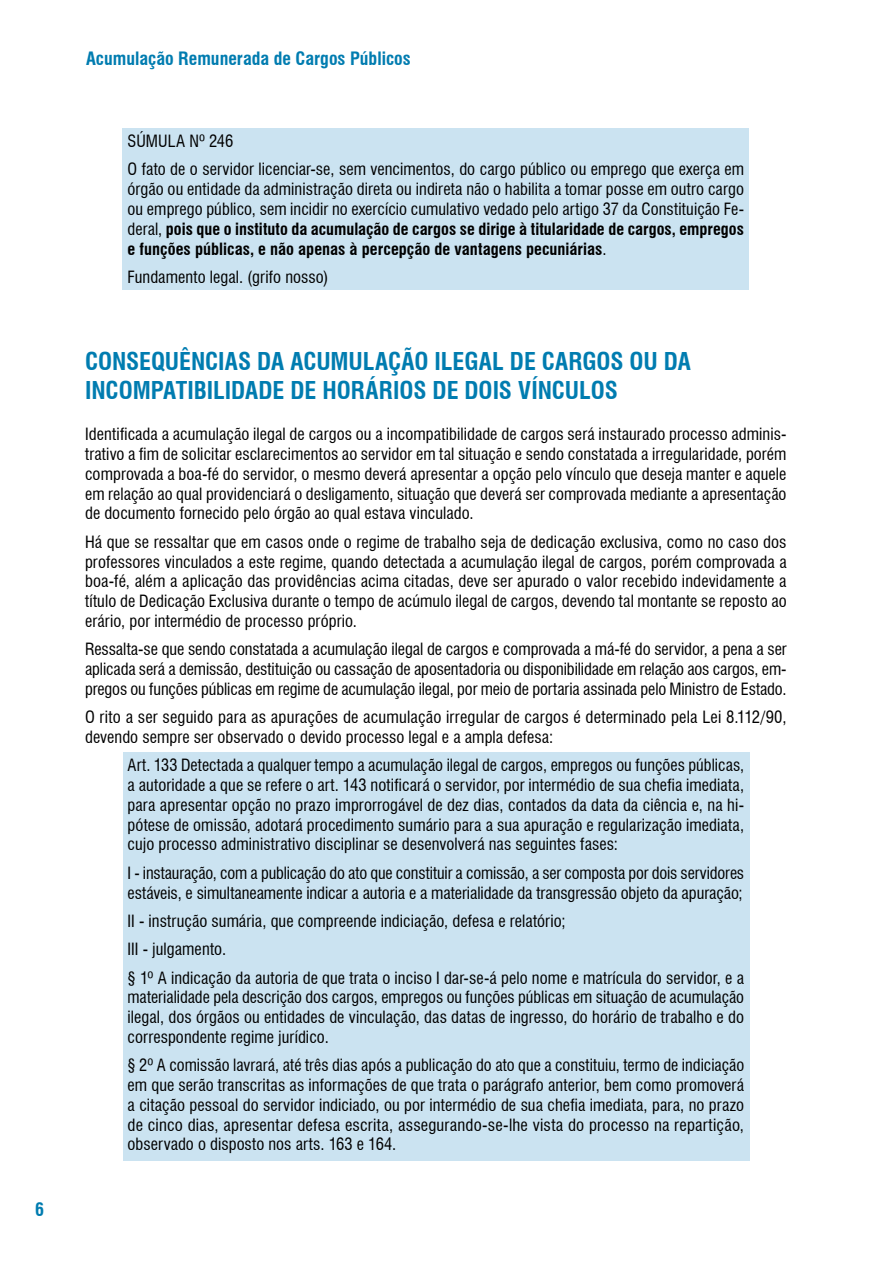
<style>
.page{position:relative;width:893px;height:1263px;background:#fff}
.page>*{position:absolute;margin:0;border:0;box-sizing:border-box;transform-origin:0 0}
.t1{font:700 condensed 24px/28.8px "Swiss 721 BT";letter-spacing:-.005em;color:#007cb0}
.t2{font:700 condensed 18px "Swiss 721 BT";color:#007cb0}
.t3{font:condensed 16.5px/19.8px "Swiss 721 BT";letter-spacing:.005em;color:#000;text-align:justify}
.s1{font-weight:700}
</style>
<div class="page">
<div style="left:122px;top:129px;width:626px;height:161px;background:#cbe3f1"></div>
<div style="left:123px;top:753px;width:626px;height:408px;background:#cbe3f1"></div>
<p class="t2" style="left:35px;top:1199px;width:10px">6</p>
<p class="t2" style="left:86px;top:47px;width:326px">Acumulação Remunerada de Cargos Públicos</p>
<p class="t3" style="left:128px;top:127px;width:618px;line-height:28.3px">SÚMULA Nº 246<br>O fato de o servidor licenciar-se, sem vencimentos, do cargo público ou emprego que exerça em</p>
<p class="t3" style="left:128px;top:179px;width:618px">órgão ou entidade da administração direta ou indireta não o habilita a tomar posse em outro cargo ou emprego público, sem incidir no exercício cumulativo vedado pelo artigo 37 da Constituição Fe&shy;deral, <span class="s1">pois que o instituto da acumulação de cargos se dirige à titularidade de cargos, empregos e funções públicas, e não apenas à percepção de vantagens pecuniárias</span>.</p>
<p class="t3" style="left:128px;top:267px;width:202px">Fundamento legal. (grifo nosso)</p>
<h1 class="t1" style="left:85px;top:347px;width:607px">CONSEQUÊNCIAS DA ACUMULAÇÃO ILEGAL DE CARGOS OU DA<br>INCOMPATIBILIDADE DE HORÁRIOS DE DOIS VÍNCULOS</h1>
<p class="t3" style="left:85px;top:424px;width:703px">Identificada a acumulação ilegal de cargos ou a incompatibilidade de cargos será instaurado processo adminis&shy;trativo a fim de solicitar esclarecimentos ao servidor em tal situação e sendo constatada a irregularidade, porém comprovada a boa-fé do servidor, o mesmo deverá apresentar a opção pelo vínculo que deseja manter e aquele em relação ao qual providenciará o desligamento, situação que deverá ser comprovada mediante a apresentação de documento fornecido pelo órgão ao qual estava vinculado.</p>
<p class="t3" style="left:85px;top:532px;width:703px">Há que se ressaltar que em casos onde o regime de trabalho seja de dedicação exclusiva, como no caso dos professores vinculados a este regime, quando detectada a acumulação ilegal de cargos, porém comprovada a boa-fé, além a aplicação das providências acima citadas, deve ser apurado o valor recebido indevidamente a título de Dedicação Exclusiva durante o tempo de acúmulo ilegal de cargos, devendo tal montante se reposto ao erário, por intermédio de processo próprio.</p>
<p class="t3" style="left:85px;top:639px;width:703px">Ressalta-se que sendo constatada a acumulação ilegal de cargos e comprovada a má-fé do servidor, a pena a ser aplicada será a demissão, destituição ou cassação de aposentadoria ou disponibilidade em relação aos cargos, em&shy;pregos ou funções públicas em regime de acumulação ilegal, por meio de portaria assinada pelo Ministro de Estado.</p>
<p class="t3" style="left:85px;top:707px;width:703px">O rito a ser seguido para as apurações de acumulação irregular de cargos é determinado pela Lei 8.112/90, devendo sempre ser observado o devido processo legal e a ampla defesa:</p>
<p class="t3" style="left:128px;top:755px;width:618px">Art. 133 Detectada a qualquer tempo a acumulação ilegal de cargos, empregos ou funções públicas, a autoridade a que se refere o art. 143 notificará o servidor, por intermédio de sua chefia imediata, para apresentar opção no prazo improrrogável de dez dias, contados da data da ciência e, na hi&shy;pótese de omissão, adotará procedimento sumário para a sua apuração e regularização imediata, cujo processo administrativo disciplinar se desenvolverá nas seguintes fases:</p>
<p class="t3" style="left:128px;top:863px;width:618px">I - instauração, com a publicação do ato que constituir a comissão, a ser composta por dois servidores estáveis, e simultaneamente indicar a autoria e a materialidade da transgressão objeto da apuração;</p>
<p class="t3" style="left:128px;top:907px;width:618px;line-height:28.3px;text-align:left">II - instrução sumária, que compreende indiciação, defesa e relatório;<br>III - julgamento.<br>§ 1º A indicação da autoria de que trata o inciso I dar-se-á pelo nome e matrícula do servidor, e a</p>
<p class="t3" style="left:128px;top:987px;width:618px">materialidade pela descrição dos cargos, empregos ou funções públicas em situação de acumulação ilegal, dos órgãos ou entidades de vinculação, das datas de ingresso, do horário de trabalho e do correspondente regime jurídico.</p>
<p class="t3" style="left:128px;top:1055px;width:618px">§ 2º A comissão lavrará, até três dias após a publicação do ato que a constituiu, termo de indiciação em que serão transcritas as informações de que trata o parágrafo anterior, bem como promoverá a citação pessoal do servidor indiciado, ou por intermédio de sua chefia imediata, para, no prazo de cinco dias, apresentar defesa escrita, assegurando-se-lhe vista do processo na repartição, observado o disposto nos arts. 163 e 164.</p>
</div>
